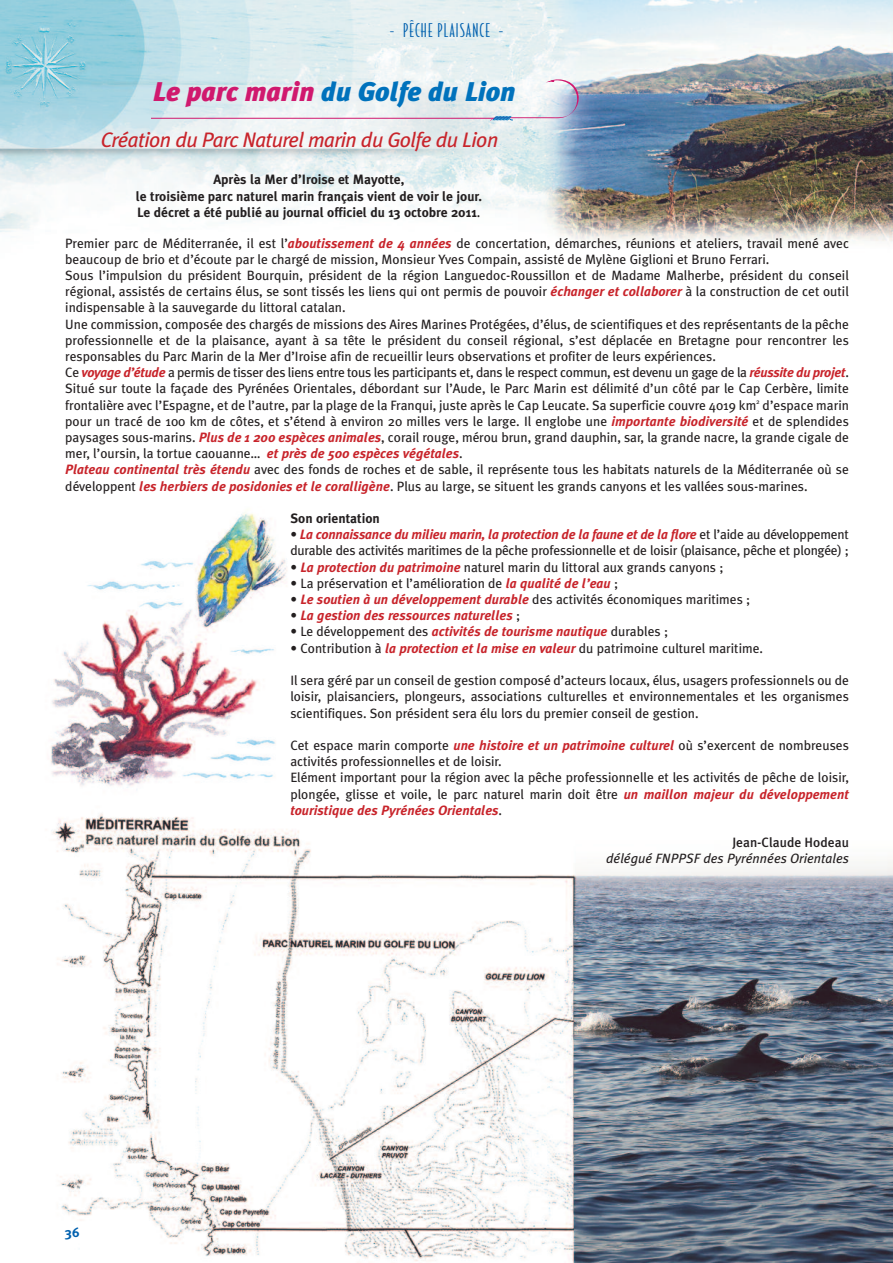
<style>
.page{position:relative;width:893px;height:1263px;background:#fff}
.page>*{position:absolute;margin:0;border:0;box-sizing:border-box;transform-origin:0 0}
.t1{font:italic 900 27px "Meta Plus";color:#0072bc}
.t2{font:italic 21px "Meta Plus";letter-spacing:-.025em;color:#c8242b}
.t3{font:18px "Bodega Sans";letter-spacing:.07em;color:#0160ae}
.t4{font:13.5px/16.2px "Meta Plus";color:#231f20}
.t5{font:700 13.5px/16.2px "Meta Plus";color:#231f20;text-align:center}
.t6{font:italic 13.5px "Meta Plus";color:#231f20}
.t7{font:italic 700 13.5px "Meta Plus";color:#c8242b}
.t8{font:500 13.5px "Meta Plus";color:#231f20}
.t9{font:700 13.5px "Meta Plus";color:#0160ae}
.s1{color:#d0196e}
.s2{font-weight:400}
.s3{font-weight:700;font-style:italic;color:#c8242b}
.s4{font-weight:400;font-style:normal;color:#231f20}
</style>
<div class="page">
<img style="left:0;top:0;width:893px;height:1263px">
<hr style="left:151px;top:118px;width:343px;height:1px;background:#d0196e">
<svg style="left:489px;top:79px;width:90px;height:42px"></svg>
<h3 class="t3" style="left:390px;top:20px;width:115px">- PÊCHE PLAISANCE -</h3>
<h1 class="t1" style="left:153px;top:76px;width:364px"><span class="s1">Le parc marin</span> du Golfe du Lion</h1>
<h2 class="t2" style="left:101px;top:127px;width:399px">Création du Parc Naturel marin du Golfe du Lion</h2>
<p class="t5" style="left:136px;top:172px;width:348px">Après la Mer d’Iroise et Mayotte,<br>le troisième parc naturel marin français vient de voir le jour.<br>Le décret a été publié au journal officiel du 13 octobre 2011<span class="s2">.</span></p>
<p class="t4" style="left:65px;top:235px;width:785px">Premier parc de Méditerranée, il est l’<span class="s3">aboutissement de 4 années</span> de concertation, démarches, réunions et ateliers, travail mené avec beaucoup de brio et d’écoute par le chargé de mission, Monsieur Yves Compain, assisté de Mylène Giglioni et Bruno Ferrari.<br>Sous l’impulsion du président Bourquin, président de la région Languedoc-Roussillon et de Madame Malherbe, président du conseil régional, assistés de certains élus, se sont tissés les liens qui ont permis de pouvoir <span class="s3">échanger et collaborer</span> à la construction de cet outil indispensable à la sauvegarde du littoral catalan.<br>Une commission, composée des chargés de missions des Aires Marines Protégées, d’élus, de scientifiques et des représentants de la pêche professionnelle et de la plaisance, ayant à sa tête le président du conseil régional, s’est déplacée en Bretagne pour rencontrer les responsables du Parc Marin de la Mer d’Iroise afin de recueillir leurs observations et profiter de leurs expériences.<br>Ce <span class="s3">voyage d’étude</span> a permis de tisser des liens entre tous les participants et, dans le respect commun, est devenu un gage de la <span class="s3">réussite du projet</span>.<br>Situé sur toute la façade des Pyrénées Orientales, débordant sur l’Aude, le Parc Marin est délimité d’un côté par le Cap Cerbère, limite frontalière avec l’Espagne, et de l’autre, par la plage de la Franqui, juste après le Cap Leucate. Sa superficie couvre 4019 km<sup>2</sup> d’espace marin pour un tracé de 100 km de côtes, et s’étend à environ 20 milles vers le large. Il englobe une <span class="s3">importante biodiversité</span> et de splendides paysages sous-marins. <span class="s3">Plus de 1 200 espèces animales</span>, corail rouge, mérou brun, grand dauphin, sar, la grande nacre, la grande cigale de mer, l’oursin, la tortue caouanne… <span class="s3">et près de 500 espèces végétales</span>.<br><span class="s3">Plateau continental très étendu</span> avec des fonds de roches et de sable, il représente tous les habitats naturels de la Méditerranée où se développent <span class="s3">les herbiers de posidonies et le coralligène</span>. Plus au large, se situent les grands canyons et les vallées sous-marines.</p>
<p class="t5" style="left:290px;top:510px;width:91px">Son orientation</p>
<p class="t4" style="left:290px;top:526px;width:560px">• <span class="s3">La connaissance du milieu marin, la protection de la faune et de la flore</span> et l’aide au développement durable des activités maritimes de la pêche professionnelle et de loisir (plaisance, pêche et plongée) ;</p>
<p class="t4" style="left:290px;top:559px;width:435px">• <span class="s3">La protection du patrimoine</span> naturel marin du littoral aux grands canyons ;</p>
<p class="t4" style="left:290px;top:575px;width:329px">• La préservation et l’amélioration de <span class="s3">la qualité de l’eau</span> ;</p>
<p class="t4" style="left:290px;top:591px;width:462px">• <span class="s3">Le soutien à un développement durable</span> des activités économiques maritimes ;</p>
<p class="t7" style="left:290px;top:608px;width:231px"><span class="s4">•</span> La gestion des ressources naturelles <span class="s4">;</span></p>
<p class="t4" style="left:290px;top:624px;width:379px">• Le développement des <span class="s3">activités de tourisme nautique</span> durables ;</p>
<p class="t4" style="left:290px;top:640px;width:474px">• Contribution à <span class="s3">la protection et la mise en valeur</span> du patrimoine culturel maritime.</p>
<p class="t4" style="left:290px;top:672px;width:560px;text-align:justify">Il sera géré par un conseil de gestion composé d’acteurs locaux, élus, usagers professionnels ou de loisir, plaisanciers, plongeurs, associations culturelles et environnementales et les organismes scientifiques. Son président sera élu lors du premier conseil de gestion.</p>
<p class="t4" style="left:290px;top:737px;width:560px">Cet espace marin comporte <span class="s3">une histoire et un patrimoine culturel</span> où s’exercent de nombreuses activités professionnelles et de loisir.<br>Elément important pour la région avec la pêche professionnelle et les activités de pêche de loisir, plongée, glisse et voile, le parc naturel marin doit être <span class="s3">un maillon majeur du développement touristique des Pyrénées Orientales</span>.</p>
<p class="t8" style="left:732px;top:834px;width:118px">Jean-Claude Hodeau</p>
<p class="t6" style="left:606px;top:851px;width:244px">délégué FNPPSF des Pyrénnées Orientales</p>
<p class="t9" style="left:65px;top:1224px;width:16px">36</p>
</div>
